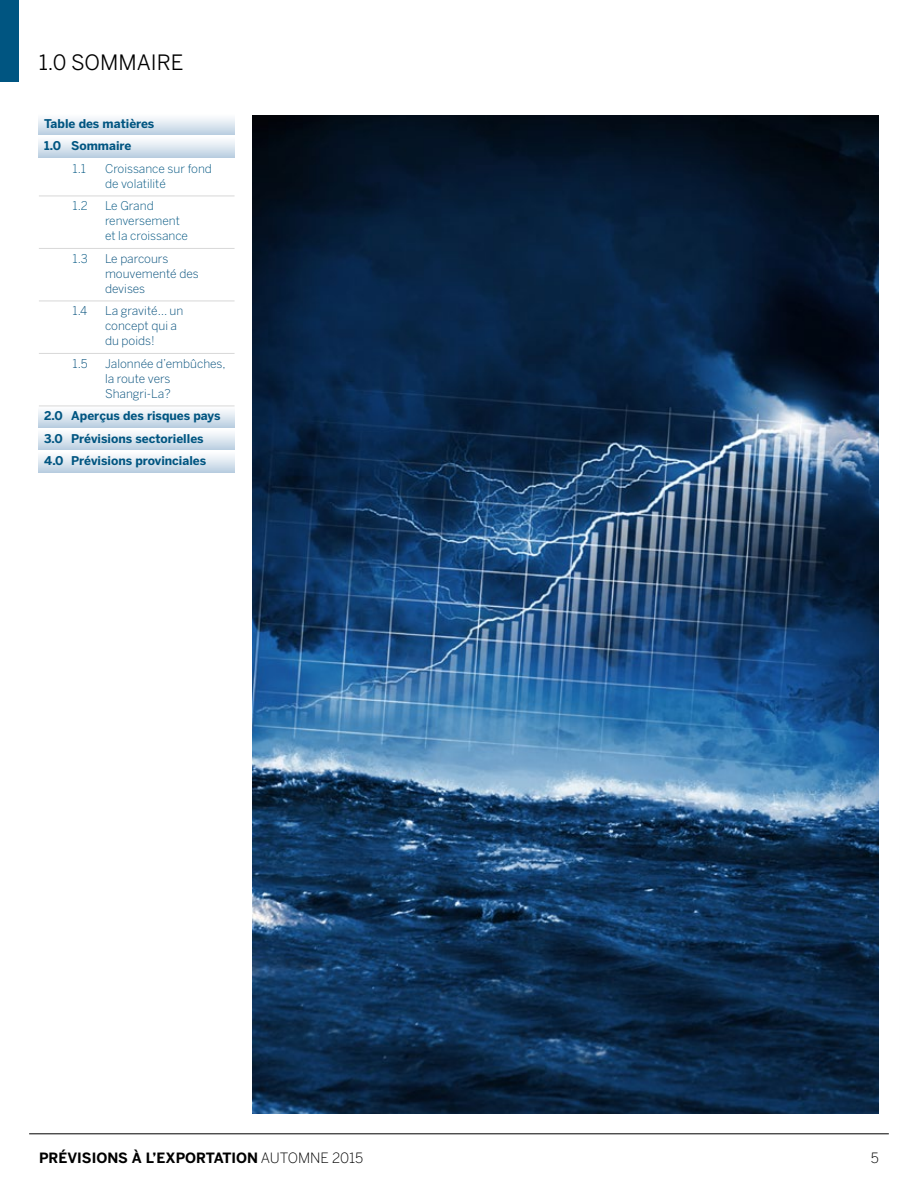
<style>
.page{position:relative;width:918px;height:1188px;background:#fff}
.page>*{position:absolute;margin:0;border:0;box-sizing:border-box;transform-origin:0 0}
.t1{font:21px "Benton Sans";color:#000}
.t2{font:700 14.1px "Benton Sans";color:#000}
.t3{font:300 14.1px "Benton Sans";color:#000}
.t4{font:300 12px/15px "Benton Sans";color:#004d7a}
.t5{font:700 12px/22.5px "Benton Sans";color:#005581}
.t6{font:300 12px/15px "Benton Sans";color:#005581}
.s1{font-weight:300}
</style>
<div class="page">
<hr style="left:29px;top:1134px;width:860px;height:1px;background:#000">
<div style="left:0;top:0;width:19px;height:82px;background:#005581"></div>
<div style="left:39px;top:428px;width:196px;height:22px;background:linear-gradient(to bottom,#fff,#bfd2e3)"></div>
<div style="left:39px;top:450px;width:196px;height:22px;background:linear-gradient(to bottom,#fff,#c0d3e4)"></div>
<svg style="left:39px;top:118px;width:196px;height:17px;background:#d7e2ed"></svg>
<svg style="left:39px;top:140px;width:196px;height:18px;background:#d6e2ed"></svg>
<svg style="left:39px;top:405px;width:196px;height:23px"></svg>
<img style="left:253px;top:115px;width:626px;height:999px">
<hr style="left:39px;top:196px;width:196px;height:1px;background:#d8d8d8">
<hr style="left:39px;top:248px;width:196px;height:1px;background:#d8d8d8">
<hr style="left:39px;top:301px;width:196px;height:1px;background:#d8d8d8">
<hr style="left:39px;top:353px;width:196px;height:1px;background:#d8d8d8">
<hr style="left:39px;top:406px;width:196px;height:1px;background:#d8d8d8">
<h1 class="t1" style="left:39px;top:50px;width:146px">1.0 SOMMAIRE</h1>
<p class="t5" style="left:44px;top:112px;width:112px">Table des matières<br>1.0 Sommaire</p>
<p class="t6" style="left:73px;top:161px;width:15px">1.1</p>
<p class="t6" style="left:105px;top:161px;width:108px">Croissance sur fond de volatilité</p>
<p class="t6" style="left:73px;top:198px;width:17px">1.2</p>
<p class="t6" style="left:105px;top:198px;width:85px">Le Grand renversement et la croissance</p>
<p class="t6" style="left:73px;top:251px;width:17px">1.3</p>
<p class="t4" style="left:105px;top:251px;width:95px">Le parcours mouvementé des devises</p>
<p class="t4" style="left:73px;top:303px;width:16px">1.4</p>
<p class="t4" style="left:105px;top:303px;width:80px">La gravité… un concept qui a du poids!</p>
<p class="t4" style="left:73px;top:356px;width:17px">1.5</p>
<p class="t4" style="left:105px;top:356px;width:122px">Jalonnée d’embûches, la route vers<br>Shangri-La?</p>
<p class="t5" style="left:44px;top:404px;width:178px">2.0 Aperçus des risques pays<br>3.0 Prévisions sectorielles<br>4.0 Prévisions provinciales</p>
<p class="t2" style="left:39px;top:1149px;width:326px">PRÉVISIONS À L’EXPORTATION <span class="s1">AUTOMNE 2015</span></p>
<p class="t3" style="left:871px;top:1149px;width:10px">5</p>
</div>
